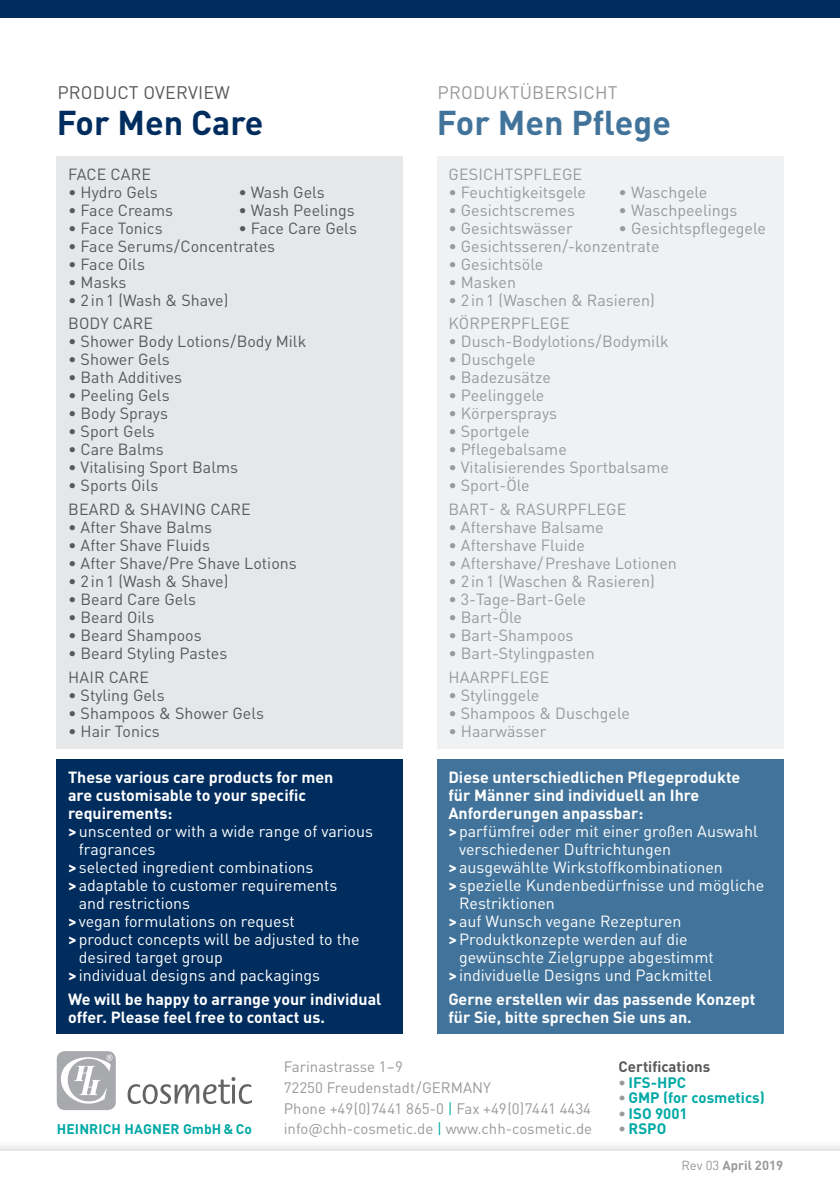
<style>
.page{position:relative;width:840px;height:1191px;background:#fff}
.page>*{position:absolute;margin:0;border:0;box-sizing:border-box;transform-origin:0 0}
.Grundschrift{font:700 34px "DIN Pro";color:#42749b}
.Grundschrift-2{font:700 34px "DIN Pro";color:#002d5e}
.Grundschrift-3{font:18px "DIN Pro";letter-spacing:.01em;color:#97999c}
.Grundschrift-4{font:18px "DIN Pro";letter-spacing:.01em;color:#57585a}
.Grundschrift-5{font:16px "DIN Pro";color:#97999c}
.Grundschrift-6{font:16px/18px "DIN Pro";color:#fff}
.Grundschrift-7{font:16px "DIN Pro";color:#57585a}
.Grundschrift-8{font:700 16px/18px "DIN Pro";color:#fff}
.t1{font:15px "DIN Pro";color:#97999c}
.t2{font:700 15px "DIN Pro";color:#00a9a5}
.t3{font:700 15px "DIN Pro";color:#57585a}
.t4{font:700 13.8px "DIN Pro";letter-spacing:.01em;color:#00a9a5}
.t5{font:700 13px "DIN Pro";color:#97999c}
.s1{font-weight:700}
.s2{color:#00a9a5}
.s3{color:#97999c}
.s4{font-weight:400}
</style>
<div class="page">
<div style="left:57px;top:156px;width:346px;height:592px;background:#e6e7e9"></div>
<div style="left:437px;top:156px;width:345px;height:592px;background:#f0f1f2"></div>
<div style="left:0;top:0;width:839px;height:17px;background:#002d5e"></div>
<div style="left:0;top:1139px;width:839px;height:52px;background:#231f20;opacity:.3"></div>
<div style="left:0;top:1151px;width:839px;height:40px;background:#fff"></div>
<div style="left:57px;top:1051px;width:59px;height:59px;background:#a8a9ad;border-radius:8px"></div>
<svg style="left:61px;top:1054px;width:51px;height:50px"></svg>
<svg style="left:127px;top:1077px;width:125px;height:27px"></svg>
<div style="left:437px;top:759px;width:345px;height:275px;background:#42749b"></div>
<div style="left:57px;top:759px;width:346px;height:275px;background:#002d5e"></div>
<p class="Grundschrift-4" style="left:57px;top:80px;width:174px">PRODUCT OVERVIEW</p>
<p class="Grundschrift-2" style="left:57px;top:99px;width:208px">For Men Care</p>
<p class="Grundschrift-7" style="left:68px;top:163px;width:84px">FACE CARE</p>
<p class="Grundschrift-7" style="left:68px;top:181px;width:91px">• Hydro Gels</p>
<p class="Grundschrift-7" style="left:238px;top:181px;width:88px">• Wash Gels</p>
<p class="Grundschrift-7" style="left:68px;top:199px;width:106px">• Face Creams</p>
<p class="Grundschrift-7" style="left:238px;top:199px;width:118px">• Wash Peelings</p>
<p class="Grundschrift-7" style="left:68px;top:217px;width:96px">• Face Tonics</p>
<p class="Grundschrift-7" style="left:238px;top:217px;width:120px">• Face Care Gels</p>
<p class="Grundschrift-7" style="left:68px;top:235px;width:208px">• Face Serums/Concentrates</p>
<p class="Grundschrift-7" style="left:68px;top:253px;width:78px">• Face Oils</p>
<p class="Grundschrift-7" style="left:68px;top:271px;width:60px">• Masks</p>
<p class="Grundschrift-7" style="left:68px;top:289px;width:162px">• 2in1 (Wash &amp; Shave)</p>
<p class="Grundschrift-7" style="left:68px;top:312px;width:86px">BODY CARE</p>
<p class="Grundschrift-7" style="left:68px;top:330px;width:239px">• Shower Body Lotions/Body Milk</p>
<p class="Grundschrift-7" style="left:68px;top:348px;width:103px">• Shower Gels</p>
<p class="Grundschrift-7" style="left:68px;top:366px;width:115px">• Bath Additives</p>
<p class="Grundschrift-7" style="left:68px;top:384px;width:103px">• Peeling Gels</p>
<p class="Grundschrift-7" style="left:68px;top:402px;width:101px">• Body Sprays</p>
<p class="Grundschrift-7" style="left:68px;top:420px;width:88px">• Sport Gels</p>
<p class="Grundschrift-7" style="left:68px;top:438px;width:97px">• Care Balms</p>
<p class="Grundschrift-7" style="left:68px;top:456px;width:171px">• Vitalising Sport Balms</p>
<p class="Grundschrift-7" style="left:68px;top:474px;width:92px">• Sports Oils</p>
<p class="Grundschrift-7" style="left:68px;top:498px;width:184px">BEARD &amp; SHAVING CARE</p>
<p class="Grundschrift-7" style="left:68px;top:516px;width:145px">• After Shave Balms</p>
<p class="Grundschrift-7" style="left:68px;top:534px;width:143px">• After Shave Fluids</p>
<p class="Grundschrift-7" style="left:68px;top:552px;width:230px">• After Shave/Pre Shave Lotions</p>
<p class="Grundschrift-7" style="left:68px;top:570px;width:162px">• 2in1 (Wash &amp; Shave)</p>
<p class="Grundschrift-7" style="left:68px;top:588px;width:129px">• Beard Care Gels</p>
<p class="Grundschrift-7" style="left:68px;top:606px;width:88px">• Beard Oils</p>
<p class="Grundschrift-7" style="left:68px;top:624px;width:135px">• Beard Shampoos</p>
<p class="Grundschrift-7" style="left:68px;top:642px;width:161px">• Beard Styling Pastes</p>
<p class="Grundschrift-7" style="left:68px;top:666px;width:82px">HAIR CARE</p>
<p class="Grundschrift-7" style="left:68px;top:684px;width:98px">• Styling Gels</p>
<p class="Grundschrift-7" style="left:68px;top:702px;width:197px">• Shampoos &amp; Shower Gels</p>
<p class="Grundschrift-7" style="left:68px;top:720px;width:93px">• Hair Tonics</p>
<p class="Grundschrift-8" style="left:68px;top:767px;width:266px">These various care products for men are customisable to your specific requirements:</p>
<p class="Grundschrift-6" style="left:79px;top:821px;width:295px;text-indent:-11px"><span class="s1">&gt;</span> unscented or with a wide range of various fragrances</p>
<p class="Grundschrift-6" style="left:68px;top:857px;width:247px"><span class="s1">&gt;</span> selected ingredient combinations</p>
<p class="Grundschrift-6" style="left:79px;top:875px;width:260px;text-indent:-11px"><span class="s1">&gt;</span> adaptable to customer requirements and restrictions</p>
<p class="Grundschrift-6" style="left:68px;top:911px;width:228px"><span class="s1">&gt;</span> vegan formulations on request</p>
<p class="Grundschrift-6" style="left:79px;top:929px;width:282px;text-indent:-11px"><span class="s1">&gt;</span> product concepts will be adjusted to the desired target group</p>
<p class="Grundschrift-6" style="left:68px;top:965px;width:253px"><span class="s1">&gt;</span>individual designs and packagings</p>
<p class="Grundschrift-8" style="left:68px;top:989px;width:315px">We will be happy to arrange your individual offer. Please feel free to contact us.</p>
<p class="Grundschrift-3" style="left:437px;top:80px;width:181px">PRODUKTÜBERSICHT</p>
<p class="Grundschrift" style="left:436px;top:99px;width:235px">For Men Pflege</p>
<p class="Grundschrift-5" style="left:448px;top:163px;width:135px">GESICHTSPFLEGE</p>
<p class="Grundschrift-5" style="left:448px;top:181px;width:139px">• Feuchtigkeitsgele</p>
<p class="Grundschrift-5" style="left:618px;top:181px;width:90px">• Waschgele</p>
<p class="Grundschrift-5" style="left:448px;top:199px;width:128px">• Gesichtscremes</p>
<p class="Grundschrift-5" style="left:618px;top:199px;width:120px">• Waschpeelings</p>
<p class="Grundschrift-5" style="left:448px;top:217px;width:126px">• Gesichtswässer</p>
<p class="Grundschrift-5" style="left:618px;top:217px;width:149px">• Gesichtspflegegele</p>
<p class="Grundschrift-5" style="left:448px;top:235px;width:212px">• Gesichtsseren/-konzentrate</p>
<p class="Grundschrift-5" style="left:448px;top:253px;width:96px">• Gesichtsöle</p>
<p class="Grundschrift-5" style="left:448px;top:271px;width:69px">• Masken</p>
<p class="Grundschrift-5" style="left:448px;top:289px;width:208px">• 2in1 (Waschen &amp; Rasieren)</p>
<p class="Grundschrift-5" style="left:448px;top:312px;width:123px">KÖRPERPFLEGE</p>
<p class="Grundschrift-5" style="left:448px;top:330px;width:222px">• Dusch-Bodylotions/Bodymilk</p>
<p class="Grundschrift-5" style="left:448px;top:348px;width:89px">• Duschgele</p>
<p class="Grundschrift-5" style="left:448px;top:366px;width:104px">• Badezusätze</p>
<p class="Grundschrift-5" style="left:448px;top:384px;width:97px">• Peelinggele</p>
<p class="Grundschrift-5" style="left:448px;top:402px;width:110px">• Körpersprays</p>
<p class="Grundschrift-5" style="left:448px;top:420px;width:83px">• Sportgele</p>
<p class="Grundschrift-5" style="left:448px;top:438px;width:120px">• Pflegebalsame</p>
<p class="Grundschrift-5" style="left:448px;top:456px;width:222px">• Vitalisierendes Sportbalsame</p>
<p class="Grundschrift-5" style="left:448px;top:474px;width:83px">• Sport-Öle</p>
<p class="Grundschrift-5" style="left:448px;top:498px;width:179px">BART- &amp; RASURPFLEGE</p>
<p class="Grundschrift-5" style="left:448px;top:516px;width:157px">• Aftershave Balsame</p>
<p class="Grundschrift-5" style="left:448px;top:534px;width:138px">• Aftershave Fluide</p>
<p class="Grundschrift-5" style="left:448px;top:552px;width:230px">• Aftershave/Preshave Lotionen</p>
<p class="Grundschrift-5" style="left:448px;top:570px;width:208px">• 2in1 (Waschen &amp; Rasieren)</p>
<p class="Grundschrift-5" style="left:448px;top:588px;width:139px">• 3-Tage-Bart-Gele</p>
<p class="Grundschrift-5" style="left:448px;top:606px;width:75px">• Bart-Öle</p>
<p class="Grundschrift-5" style="left:448px;top:624px;width:126px">• Bart-Shampoos</p>
<p class="Grundschrift-5" style="left:448px;top:642px;width:148px">• Bart-Stylingpasten</p>
<p class="Grundschrift-5" style="left:448px;top:666px;width:102px">HAARPFLEGE</p>
<p class="Grundschrift-5" style="left:448px;top:684px;width:92px">• Stylinggele</p>
<p class="Grundschrift-5" style="left:448px;top:702px;width:183px">• Shampoos &amp; Duschgele</p>
<p class="Grundschrift-5" style="left:448px;top:720px;width:100px">• Haarwässer</p>
<p class="Grundschrift-8" style="left:448px;top:767px;width:293px">Diese unterschiedlichen Pflegeprodukte für Männer sind individuell an Ihre<br>Anforderungen anpassbar:</p>
<p class="Grundschrift-6" style="left:459px;top:821px;width:300px;text-indent:-11px"><span class="s1">&gt;</span> parfümfrei oder mit einer großen Auswahl verschiedener Duftrichtungen</p>
<p class="Grundschrift-6" style="left:448px;top:857px;width:276px"><span class="s1">&gt;</span> ausgewählte Wirkstoffkombinationen</p>
<p class="Grundschrift-6" style="left:459px;top:875px;width:306px;text-indent:-11px"><span class="s1">&gt;</span> spezielle Kundenbedürfnisse und mögliche<br>Restriktionen</p>
<p class="Grundschrift-6" style="left:448px;top:911px;width:235px"><span class="s1">&gt;</span> auf Wunsch vegane Rezepturen</p>
<p class="Grundschrift-6" style="left:459px;top:929px;width:256px;text-indent:-11px"><span class="s1">&gt;</span> Produktkonzepte werden auf die gewünschte Zielgruppe abgestimmt</p>
<p class="Grundschrift-6" style="left:448px;top:965px;width:265px"><span class="s1">&gt;</span> individuelle Designs und Packmittel</p>
<p class="Grundschrift-8" style="left:448px;top:989px;width:308px">Gerne erstellen wir das passende Konzept für Sie, bitte sprechen Sie uns an.</p>
<p class="t1" style="left:283px;top:1056px;width:121px">Farinastrasse 1–9</p>
<p class="t1" style="left:283px;top:1077px;width:208px">72250 Freudenstadt /GERMANY</p>
<p class="t1" style="left:283px;top:1097px;width:308px">Phone +49(0)7441 865-0 <span class="s2">|</span> Fax +49(0)7441 4434</p>
<p class="t1" style="left:283px;top:1118px;width:310px">info@chh-cosmetic.de <span class="s2">|</span> www.chh-cosmetic.de</p>
<p class="t3" style="left:618px;top:1056px;width:93px">Certifications</p>
<p class="t2" style="left:618px;top:1072px;width:69px"><span class="s3">•</span> IFS-HPC</p>
<p class="t2" style="left:618px;top:1087px;width:148px"><span class="s3">•</span> GMP (for cosmetics)</p>
<p class="t2" style="left:618px;top:1103px;width:71px"><span class="s3">•</span> ISO 9001</p>
<p class="t4" style="left:57px;top:1119px;width:196px">HEINRICH HAGNER GmbH &amp; Co</p>
<p class="t2" style="left:618px;top:1118px;width:49px"><span class="s3">•</span> RSPO</p>
<p class="t5" style="left:681px;top:1156px;width:103px"><span class="s4">Rev 03</span> April 2019</p>
</div>
